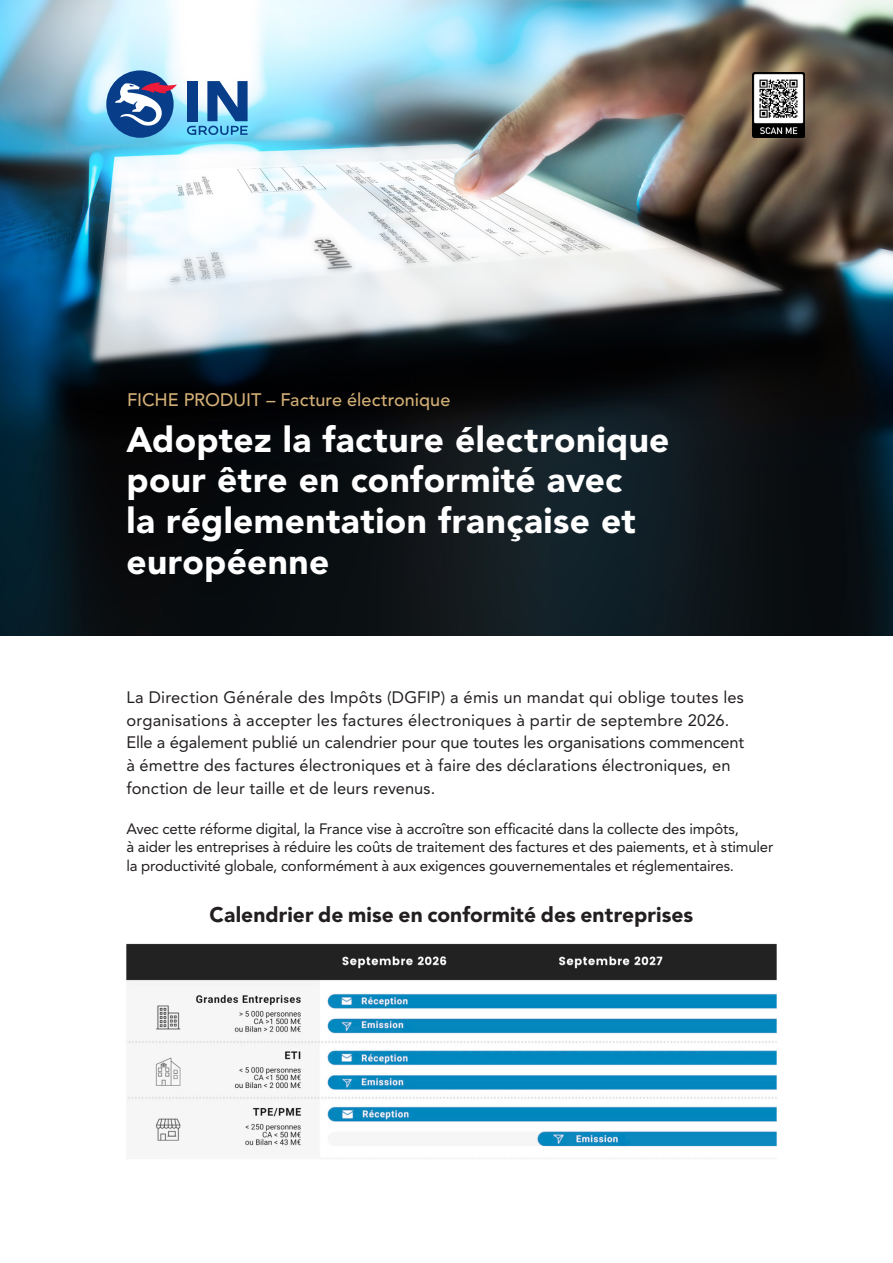
<style>
.page{position:relative;width:893px;height:1263px;background:#fff}
.page>*{position:absolute;margin:0;border:0;box-sizing:border-box;transform-origin:0 0}
.Heading_-_orange{font:900 35.25px/40.7px "Avenir LT Std";letter-spacing:.01em;color:#fff}
.Subheadline{font:900 21px "Avenir LT Std";letter-spacing:.005em;color:#231f20}
.Subheadline-2{font:500 18px "Avenir LT Std";letter-spacing:-.005em;color:#d2af76}
.Subheadline-3{font:16.5px/22.5px "Avenir LT Std";letter-spacing:.005em;color:#231f20}
.Subheadline-4{font:15px "Avenir LT Std";letter-spacing:-.015em;color:#231f20}
</style>
<div class="page">
<img style="left:0;top:0;width:893px;height:636px">
<div style="left:106px;top:70px;width:68px;height:68px;background:#083e89;border-radius:50%"></div>
<svg style="left:115px;top:82px;width:62px;height:45px"></svg>
<svg style="left:187px;top:81px;width:61px;height:54px"></svg>
<img style="left:753px;top:73px;width:52px;height:64px">
<img style="left:126px;top:943px;width:651px;height:216px">
<p class="Subheadline-2" style="left:127px;top:389px;width:325px">FICHE PRODUIT – Facture électronique</p>
<p class="Heading_-_orange" style="left:126px;top:419px;width:544px">Adoptez la facture électronique pour être en conformité avec<br>la réglementation française et européenne</p>
<p class="Subheadline-3" style="left:126px;top:686px;width:619px">La Direction Générale des Impôts (DGFIP) a émis un mandat qui oblige toutes les organisations à accepter les factures électroniques à partir de septembre 2026.</p>
<p class="Subheadline-3" style="left:126px;top:731px;width:619px">Elle a également publié un calendrier pour que toutes les organisations commencent</p>
<p class="Subheadline-3" style="left:126px;top:753px;width:605px;line-height:23.2px">à émettre des factures électroniques et à faire des déclarations électroniques, en fonction de leur taille et de leurs revenus.</p>
<p class="Subheadline-4" style="left:126px;top:820px;width:614px">Avec cette réforme digital, la France vise à accroître son efficacité dans la collecte des impôts,</p>
<p class="Subheadline-4" style="left:126px;top:838px;width:648px">à aider les entreprises à réduire les coûts de traitement des factures et des paiements, et à stimuler</p>
<p class="Subheadline-4" style="left:126px;top:857px;width:609px">la productivité globale, conformément à aux exigences gouvernementales et réglementaires.</p>
<p class="Subheadline" style="left:210px;top:902px;width:485px">Calendrier de mise en conformité des entreprises</p>
</div>
